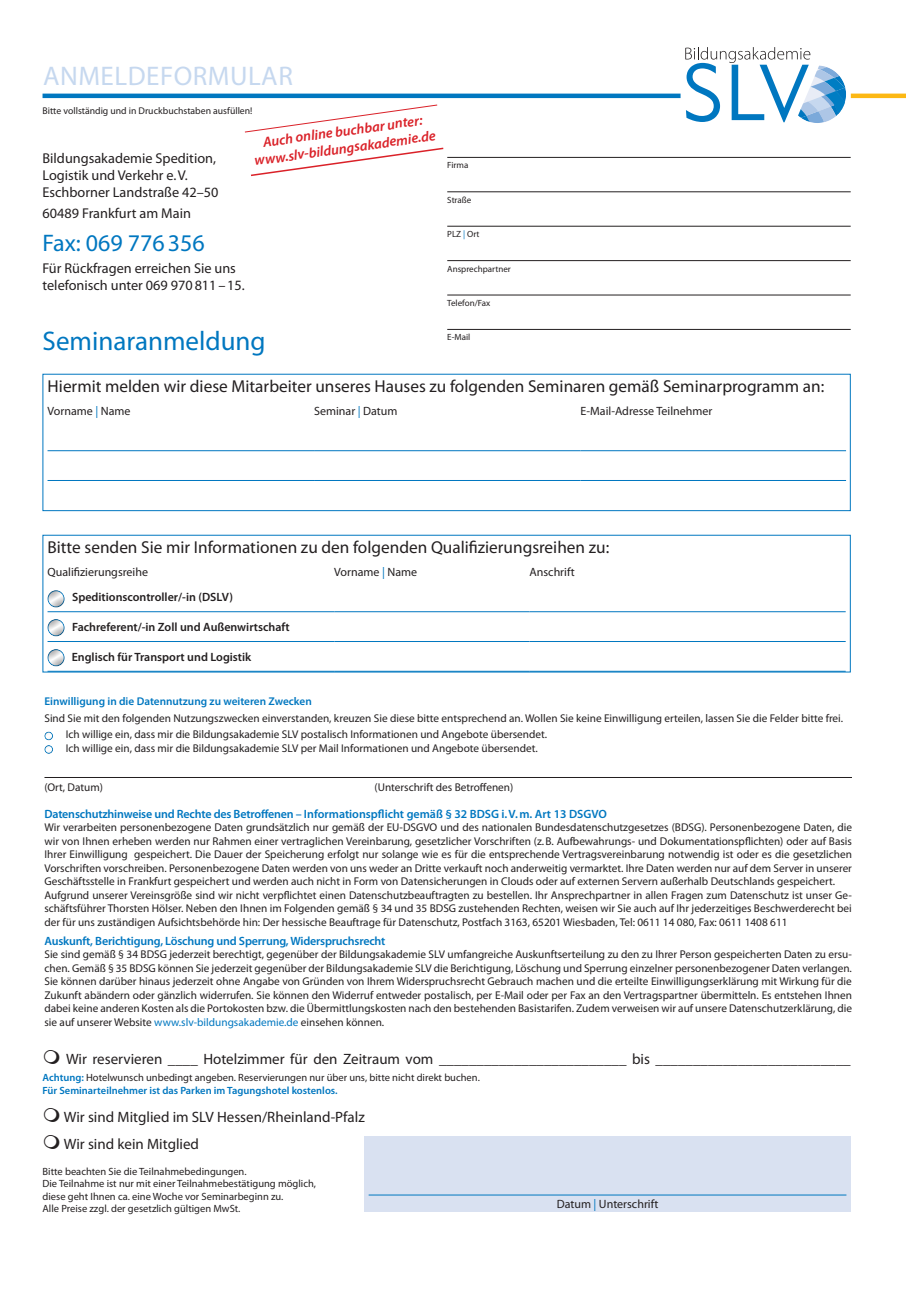
<style>
.page{position:relative;width:906px;height:1289px;background:#fff}
.page>*{position:absolute;margin:0;border:0;box-sizing:border-box;transform-origin:0 0}
.t1{font:27px "Myriad Pro";color:#0077c0}
.t2{font:27px "Myriad Pro";letter-spacing:.02em;color:#c6d8ef}
.t3{font:24px "Myriad Pro";color:#0077c0}
.t4{font:17.25px "Myriad Pro";color:#231f20}
.t5{font:15px/27.6px "Myriad Pro";color:#231f20}
.t6{font:14.25px/17.1px "Myriad Pro";color:#231f20}
.t7{font:italic 600 14.25px/17.1px "Myriad Pro";color:#da2128;text-align:center}
.t8{font:600 12px "Myriad Pro";letter-spacing:-.015em;color:#0077c0}
.t9{font:12px "Myriad Pro";color:#231f20}
.t10{font:600 12px "Myriad Pro";color:#231f20}
.t11{font:11.25px/13.5px "Myriad Pro";color:#231f20}
.t12{font:600 11.25px "Myriad Pro";color:#0077c0}
.t13{font:10.5px/12.6px "Myriad Pro";color:#231f20}
.t14{font:9.75px "Myriad Pro";color:#231f20}
.t15{font:9px "Myriad Pro";color:#231f20}
.s1{color:#0077c0}
.s2{font-weight:600;color:#0077c0}
</style>
<div class="page">
<hr style="left:851px;top:94px;width:55px;height:4px;background:#fcb814">
<hr style="left:43px;top:94px;width:637px;height:4px;background:#0077c0">
<svg style="left:685px;top:47px;width:161px;height:76px"></svg>
<hr style="left:447px;top:157px;width:403px;height:1px;background:#231f20">
<hr style="left:447px;top:191px;width:403px;height:1px;background:#231f20">
<hr style="left:447px;top:226px;width:403px;height:1px;background:#231f20">
<hr style="left:447px;top:260px;width:403px;height:1px;background:#231f20">
<hr style="left:447px;top:294px;width:403px;height:1px;background:#231f20">
<hr style="left:447px;top:329px;width:403px;height:1px;background:#231f20">
<div style="left:364px;top:1136px;width:486px;height:76px;background:#d9e1f1"></div>
<hr style="left:369px;top:1194px;width:477px;height:1px;background:#0077c0">
<svg style="left:244px;top:104px;width:200px;height:73px"></svg>
<hr style="left:44px;top:777px;width:808px;height:1px;background:#231f20">
<div style="left:44px;top:731px;width:12px;height:11px;background:#231f20;opacity:.5"></div>
<div style="left:44px;top:744px;width:12px;height:12px;background:#231f20;opacity:.5"></div>
<hr style="left:48px;top:611px;width:286px;height:1px;background:#0077c0">
<hr style="left:334px;top:611px;width:195px;height:1px;background:#0077c0">
<hr style="left:529px;top:611px;width:316px;height:1px;background:#0077c0">
<hr style="left:48px;top:641px;width:286px;height:1px;background:#0077c0">
<hr style="left:334px;top:641px;width:195px;height:1px;background:#0077c0">
<hr style="left:529px;top:641px;width:316px;height:1px;background:#0077c0">
<div style="left:43px;top:535px;width:807px;height:137px;border:1px solid #0077c0"></div>
<div style="left:47px;top:587px;width:19px;height:21px;background:#231f20;opacity:.5"></div>
<div style="left:41px;top:613px;width:39px;height:27px;background:#231f20;opacity:.5"></div>
<div style="left:47px;top:646px;width:19px;height:21px;background:#231f20;opacity:.5"></div>
<hr style="left:48px;top:450px;width:266px;height:1px;background:#0077c0">
<hr style="left:314px;top:450px;width:266px;height:1px;background:#0077c0">
<hr style="left:580px;top:450px;width:266px;height:1px;background:#0077c0">
<hr style="left:48px;top:480px;width:266px;height:1px;background:#0077c0">
<hr style="left:314px;top:480px;width:266px;height:1px;background:#0077c0">
<hr style="left:580px;top:480px;width:266px;height:1px;background:#0077c0">
<div style="left:43px;top:374px;width:807px;height:137px;border:1px solid #0077c0"></div>
<h1 class="t2" style="left:43px;top:59px;width:251px">ANMELDEFORMULAR</h1>
<p class="t14" style="left:43px;top:105px;width:211px">Bitte vollständig und in Druckbuchstaben ausfüllen!</p>
<p class="t6" style="left:43px;top:149px;width:178px">Bildungsakademie Spedition,<br>Logistik und Verkehr e.V.<br>Eschborner Landstraße 42–50</p>
<p class="t6" style="left:43px;top:205px;width:150px">60489 Frankfurt am Main</p>
<h2 class="t3" style="left:43px;top:228px;width:164px">Fax: 069 776356</h2>
<p class="t6" style="left:43px;top:259px;width:204px">Für Rückfragen erreichen Sie uns telefonisch unter 069 970811–15.</p>
<p class="t7" style="left:251px;top:135px;width:184px;rotate:-8deg">Auch online buchbar unter: www.slv-bildungsakademie.de</p>
<h1 class="t1" style="left:43px;top:324px;width:225px">Seminaranmeldung</h1>
<p class="t15" style="left:447px;top:160px;width:23px">Firma</p>
<p class="t15" style="left:447px;top:194px;width:26px">Straße</p>
<p class="t15" style="left:447px;top:229px;width:34px">PLZ <span class="s1">|</span> Ort</p>
<p class="t15" style="left:447px;top:263px;width:65px">Ansprechpartner</p>
<p class="t15" style="left:447px;top:297px;width:44px">Telefon/Fax</p>
<p class="t15" style="left:447px;top:332px;width:25px">E-Mail</p>
<h3 class="t4" style="left:48px;top:375px;width:778px">Hiermit melden wir diese Mitarbeiter unseres Hauses zu folgenden Seminaren gemäß Seminarprogramm an:</h3>
<p class="t9" style="left:48px;top:404px;width:84px">Vorname <span class="s1">|</span> Name</p>
<p class="t9" style="left:314px;top:404px;width:85px">Seminar <span class="s1">|</span> Datum</p>
<p class="t9" style="left:580px;top:404px;width:133px">E-Mail-Adresse Teilnehmer</p>
<h3 class="t4" style="left:48px;top:536px;width:563px">Bitte senden Sie mir Informationen zu den folgenden Qualifizierungsreihen zu:</h3>
<p class="t9" style="left:48px;top:565px;width:102px">Qualifizierungsreihe</p>
<p class="t9" style="left:334px;top:565px;width:84px">Vorname <span class="s1">|</span> Name</p>
<p class="t9" style="left:529px;top:565px;width:47px">Anschrift</p>
<p class="t10" style="left:72px;top:589px;width:162px">Speditionscontroller/-in (DSLV)</p>
<p class="t10" style="left:72px;top:619px;width:219px">Fachreferent/-in Zoll und Außenwirtschaft</p>
<p class="t10" style="left:72px;top:649px;width:181px">Englisch für Transport und Logistik</p>
<p class="t12" style="left:44px;top:693px;width:269px">Einwilligung in die Datennutzung zu weiteren Zwecken</p>
<p class="t11" style="left:66px;top:710px;width:779px;line-height:15.6px;text-indent:-21px">Sind Sie mit den folgenden Nutzungszwecken einverstanden, kreuzen Sie diese bitte entsprechend an. Wollen Sie keine Einwilligung erteilen, lassen Sie die Felder bitte frei.<br>Ich willige ein, dass mir die Bildungsakademie SLV postalisch Informationen und Angebote übersendet.</p>
<p class="t11" style="left:66px;top:741px;width:473px">Ich willige ein, dass mir die Bildungsakademie SLV per Mail Informationen und Angebote übersendet.</p>
<p class="t11" style="left:44px;top:780px;width:60px">(Ort, Datum)</p>
<p class="t11" style="left:374px;top:780px;width:140px">(Unterschrift des Betroffenen)</p>
<p class="t8" style="left:44px;top:806px;width:564px">Datenschutzhinweise und Rechte des Betroffenen – Informationspflicht gemäß § 32 BDSG i.V.m. Art 13 DSGVO</p>
<p class="t11" style="left:44px;top:820px;width:809px">Wir verarbeiten personenbezogene Daten grundsätzlich nur gemäß der EU-DSGVO und des nationalen Bundesdatenschutzgesetzes (BDSG). Personenbezogene Daten, die wir von Ihnen erheben werden nur Rahmen einer vertraglichen Vereinbarung, gesetzlicher Vorschriften (z.B. Aufbewahrungs- und Dokumentationspflichten) oder auf Basis Ihrer Einwilligung gespeichert. Die Dauer der Speicherung erfolgt nur solange wie es für die entsprechende Vertragsvereinbarung notwendig ist oder es die gesetzlichen Vorschriften vorschreiben. Personenbezogene Daten werden von uns weder an Dritte verkauft noch anderweitig vermarktet. Ihre Daten werden nur auf dem Server in unserer Geschäftsstelle in Frankfurt gespeichert und werden auch nicht in Form von Datensicherungen in Clouds oder auf externen Servern außerhalb Deutschlands gespeichert.<br>Aufgrund unserer Vereinsgröße sind wir nicht verpflichtet einen Datenschutzbeauftragten zu bestellen. Ihr Ansprechpartner in allen Fragen zum Datenschutz ist unser Ge&shy;schäftsführer Thorsten Hölser. Neben den Ihnen im Folgenden gemäß § 34 und 35 BDSG zustehenden Rechten, weisen wir Sie auch auf Ihr jederzeitiges Beschwerderecht bei der für uns zuständigen Aufsichtsbehörde hin: Der hessische Beauftrage für Datenschutz, Postfach 3163, 65201 Wiesbaden, Tel: 0611 14 080, Fax: 0611 1408 611</p>
<p class="t8" style="left:44px;top:932px;width:342px">Auskunft, Berichtigung, Löschung und Sperrung, Widerspruchsrecht</p>
<p class="t11" style="left:44px;top:947px;width:809px;text-align:justify">Sie sind gemäß § 34 BDSG jederzeit berechtigt, gegenüber der Bildungsakademie SLV umfangreiche Auskunftserteilung zu den zu Ihrer Person gespeicherten Daten zu ersu&shy;chen. Gemäß § 35 BDSG können Sie jederzeit gegenüber der Bildungsakademie SLV die Berichtigung, Löschung und Sperrung einzelner personenbezogener Daten verlangen.<br>Sie können darüber hinaus jederzeit ohne Angabe von Gründen von Ihrem Widerspruchsrecht Gebrauch machen und die erteilte Einwilligungserklärung mit Wirkung für die Zukunft abändern oder gänzlich widerrufen. Sie können den Widerruf entweder postalisch, per E-Mail oder per Fax an den Vertragspartner übermitteln. Es entstehen Ihnen dabei keine anderen Kosten als die Portokosten bzw. die Übermittlungskosten nach den bestehenden Basistarifen. Zudem verweisen wir auf unsere Datenschutzerklärung, die sie auf unserer Website <span class="s1">www.slv-bildungsakademie.de</span> einsehen können.</p>
<h3 class="t5" style="left:66px;top:1045px;width:786px">Wir reservieren ____ Hotelzimmer für den Zeitraum vom _________________________ bis __________________________</h3>
<p class="t13" style="left:43px;top:1071px;width:439px"><span class="s2">Achtung:</span> Hotelwunsch unbedingt angeben. Reservierungen nur über uns, bitte nicht direkt buchen.<br><span class="s2">Für Seminarteilnehmer ist das Parken im Tagungshotel kostenlos.</span></p>
<h3 class="t5" style="left:64px;top:1102px;width:302px">Wir sind Mitglied im SLV Hessen/Rheinland-Pfalz<br>Wir sind kein Mitglied</h3>
<p class="t13" style="left:43px;top:1164px;width:275px">Bitte beachten Sie die Teilnahmebedingungen.<br>Die Teilnahme ist nur mit einer Teilnahmebestätigung möglich, diese geht Ihnen ca. eine Woche vor Seminarbeginn zu.<br>Alle Preise zzgl. der gesetzlich gültigen MwSt.</p>
<p class="t9" style="left:556px;top:1196px;width:103px">Datum <span class="s1">|</span> Unterschrift</p>
</div>
